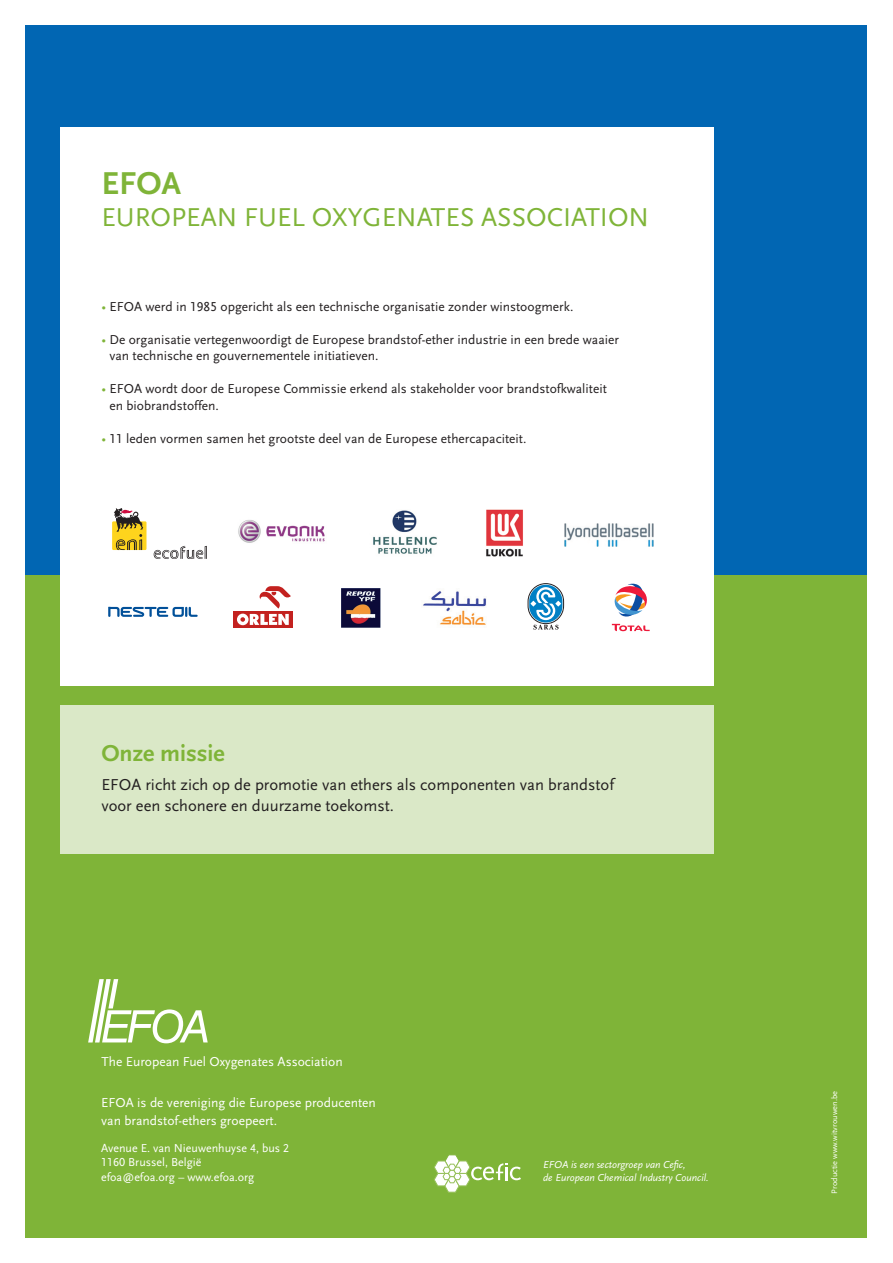
<style>
.page{position:relative;width:893px;height:1263px;background:#fff}
.page>*{position:absolute;margin:0;border:0;box-sizing:border-box;transform-origin:0 0}
.Title_X{font:700 33px "Scala Sans";color:#7fb438}
.Title_X-2{font:27px "Scala Sans";color:#7fb438}
.Subtitle_X_X{font:700 24px "Scala Sans";color:#7fb438}
.Body_text{font:16.5px/21px "Scala Sans";color:#231f20}
.Body_text-2{font:13.5px/16.5px "Scala Sans";color:#231f20}
.t1{font:13.5px/18px "Scala Sans";color:#fff}
.t2{font:12px "Scala Sans";color:#fff}
.t3{font:italic 10.5px/12.6px "Scala Sans";color:#fff}
.t4{font:8.25px "Scala Sans";color:#fff}
.s1{color:#7fb438}
.s2{font-family:"Scala Sans Caps"}
</style>
<div class="page">
<div style="left:26px;top:26px;width:841px;height:549px;background:#0166b3"></div>
<div style="left:26px;top:575px;width:841px;height:662px;background:#7fb438"></div>
<svg style="left:88px;top:979px;width:120px;height:64px"></svg>
<svg style="left:434px;top:1155px;width:87px;height:37px"></svg>
<div style="left:61px;top:705px;width:653px;height:148px;background:#dae8c7"></div>
<div style="left:61px;top:128px;width:653px;height:558px;background:#fff"></div>
<img style="left:238px;top:520px;width:87px;height:23px">
<img style="left:486px;top:509px;width:37px;height:48px">
<img style="left:373px;top:510px;width:64px;height:44px">
<img style="left:565px;top:523px;width:88px;height:24px">
<svg style="left:108px;top:607px;width:90px;height:10px"></svg>
<div style="left:234px;top:611px;width:59px;height:17px;background:#c3211f"></div>
<svg style="left:237px;top:586px;width:54px;height:39px"></svg>
<img style="left:341px;top:588px;width:39px;height:39px">
<img style="left:423px;top:591px;width:63px;height:34px">
<svg style="left:528px;top:583px;width:36px;height:46px"></svg>
<svg style="left:612px;top:583px;width:38px;height:48px"></svg>
<div style="left:112px;top:521px;width:34px;height:29px;background:#fed41d"></div>
<svg style="left:114px;top:508px;width:29px;height:42px"></svg>
<svg style="left:154px;top:546px;width:53px;height:13px"></svg>
<p class="Title_X" style="left:101px;top:166px;width:81px">EFOA</p>
<p class="Title_X-2" style="left:101px;top:202px;width:549px">EUROPEAN FUEL OXYGENATES ASSOCIATION</p>
<p class="Body_text-2" style="left:101px;top:298px;width:474px"><span class="s1">•</span> EFOA werd in <span class="s2">1985</span> opgericht als een technische organisatie zonder winstoogmerk.</p>
<p class="Body_text-2" style="left:109px;top:331px;width:511px;text-indent:-8px"><span class="s1">•</span> De organisatie vertegenwoordigt de Europese brandstof-ether industrie in een brede waaier van technische en gouvernementele initiatieven.</p>
<p class="Body_text-2" style="left:109px;top:381px;width:499px;text-indent:-8px"><span class="s1">•</span> EFOA wordt door de Europese Commissie erkend als stakeholder voor brandstofkwaliteit en biobrandstoffen.</p>
<p class="Body_text-2" style="left:101px;top:430px;width:427px"><span class="s1">•</span> <span class="s2">11</span> leden vormen samen het grootste deel van de Europese ethercapaciteit.</p>
<p class="Subtitle_X_X" style="left:101px;top:740px;width:125px">Onze missie</p>
<p class="Body_text" style="left:101px;top:774px;width:514px">EFOA richt zich op de promotie van ethers als componenten van brandstof voor een schonere en duurzame toekomst.</p>
<p class="t1" style="left:102px;top:1052px;width:243px">The European Fuel Oxygenates Association</p>
<p class="t1" style="left:101px;top:1094px;width:276px">EFOA is de vereniging die Europese producenten van brandstof-ethers groepeert.</p>
<p class="t2" style="left:101px;top:1141px;width:189px">Avenue E. van Nieuwenhuyse <span class="s2">4</span>, bus <span class="s2">2</span></p>
<p class="t2" style="left:101px;top:1156px;width:102px"><span class="s2">1160</span> Brussel, België</p>
<p class="t2" style="left:101px;top:1170px;width:155px">efoa@efoa.org – www.efoa.org</p>
<p class="t3" style="left:543px;top:1158px;width:167px">EFOA is een sectorgroep van Cefic,<br>de European Chemical Industry Council.</p>
<p class="t4" style="left:830px;top:1193px;width:104px;rotate:-90deg">Productie www.witvrouwen.be</p>
</div>
